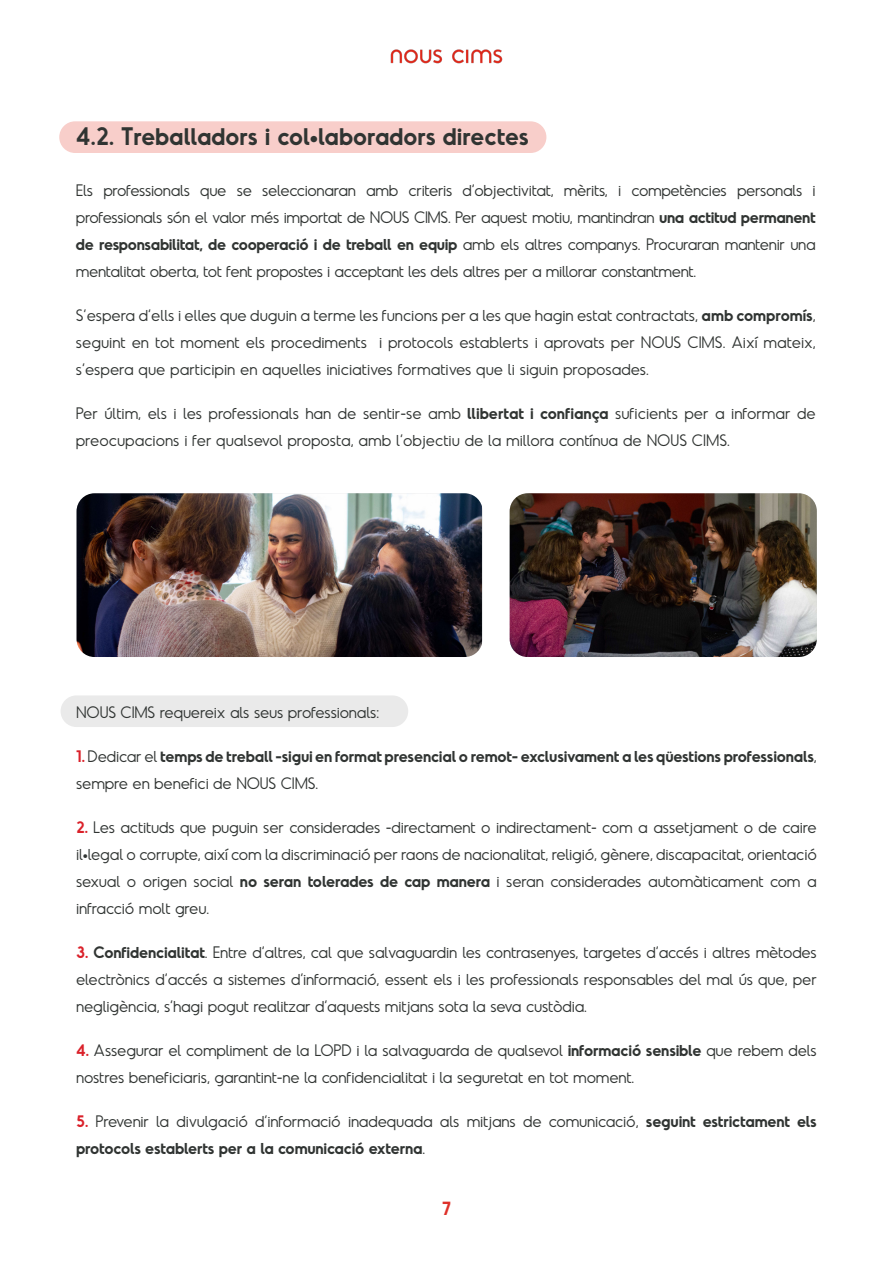
<style>
.page{position:relative;width:893px;height:1263px;background:#fff}
.page>*{position:absolute;margin:0;border:0;box-sizing:border-box;transform-origin:0 0}
.t1{font:600 24px "Odudo";color:#303432}
.t2{font:600 18px "Odudo";color:#de3029}
.texto_general{font:300 15.75px/27px "Odudo";letter-spacing:-.01em;color:#303432;text-align:justify}
.texto_general-2{font:600 15.75px/27px "Odudo";letter-spacing:-.01em;color:#303432}
.s1{font-weight:600}
.s2{color:#da212a}
.s3{font-weight:300}
.s4{font-weight:600;color:#da212a}
</style>
<div class="page">
<img style="left:391px;top:49px;width:111px;height:15px">
<div style="left:59px;top:121px;width:487px;height:32px;background:#f8ceca;border-radius:16px"></div>
<div style="left:61px;top:695px;width:347px;height:32px;background:#eaeaea;border-radius:16px"></div>
<img style="left:77px;top:493px;width:405px;height:164px">
<img style="left:510px;top:493px;width:307px;height:164px">
<p class="t1" style="left:76px;top:121px;width:454px">4.2. Treballadors i col·laboradors directes</p>
<p class="texto_general" style="left:76px;top:177px;width:741px">Els professionals que se seleccionaran amb criteris d’objectivitat, mèrits, i competències personals i professionals són el valor més importat de NOUS CIMS. Per aquest motiu, mantindran <span class="s1">una actitud permanent de responsabilitat, de cooperació i de treball en equip</span> amb els altres companys. Procuraran mantenir una mentalitat oberta, tot fent propostes i acceptant les dels altres per a millorar constantment.</p>
<p class="texto_general" style="left:76px;top:302px;width:741px">S’espera d’ells i elles que duguin a terme les funcions per a les que hagin estat contractats, <span class="s1">amb compromís</span>, seguint en tot moment els procediments i protocols establerts i aprovats per NOUS CIMS. Així mateix, s’espera que participin en aquelles iniciatives formatives que li siguin proposades.</p>
<p class="texto_general" style="left:76px;top:400px;width:741px">Per últim, els i les professionals han de sentir-se amb <span class="s1">llibertat i confiança</span> suficients per a informar de preocupacions i fer qualsevol proposta, amb l’objectiu de la millora contínua de NOUS CIMS.</p>
<p class="texto_general" style="left:76px;top:698px;width:304px">NOUS CIMS requereix als seus professionals:</p>
<p class="texto_general-2" style="left:76px;top:742px;width:742px"><span class="s2">1.</span> <span class="s3">Dedicar el</span> temps de treball -sigui en format presencial o remot- exclusivament a les qüestions professionals<span class="s3">, sempre en benefici de NOUS CIMS.</span></p>
<p class="texto_general" style="left:76px;top:813px;width:742px"><span class="s4">2.</span> Les actituds que puguin ser considerades -directament o indirectament- com a assetjament o de caire il·legal o corrupte, així com la discriminació per raons de nacionalitat, religió, gènere, discapacitat, orientació sexual o origen social <span class="s1">no seran tolerades de cap manera</span> i seran considerades automàticament com a infracció molt greu.</p>
<p class="texto_general" style="left:76px;top:938px;width:742px"><span class="s4">3.</span> <span class="s1">Confidencialitat</span>. Entre d’altres, cal que salvaguardin les contrasenyes, targetes d’accés i altres mètodes electrònics d’accés a sistemes d’informació, essent els i les professionals responsables del mal ús que, per negligència, s’hagi pogut realitzar d’aquests mitjans sota la seva custòdia.</p>
<p class="texto_general" style="left:76px;top:1036px;width:742px"><span class="s4">4.</span> Assegurar el compliment de la LOPD i la salvaguarda de qualsevol <span class="s1">informació sensible</span> que rebem dels nostres beneficiaris, garantint-ne la confidencialitat i la seguretat en tot moment.</p>
<p class="texto_general" style="left:76px;top:1107px;width:742px"><span class="s4">5.</span> Prevenir la divulgació d’informació inadequada als mitjans de comunicació, <span class="s1">seguint estrictament els protocols establerts per a la comunicació externa</span>.</p>
<p class="t2" style="left:442px;top:1197px;width:10px">7</p>
</div>
